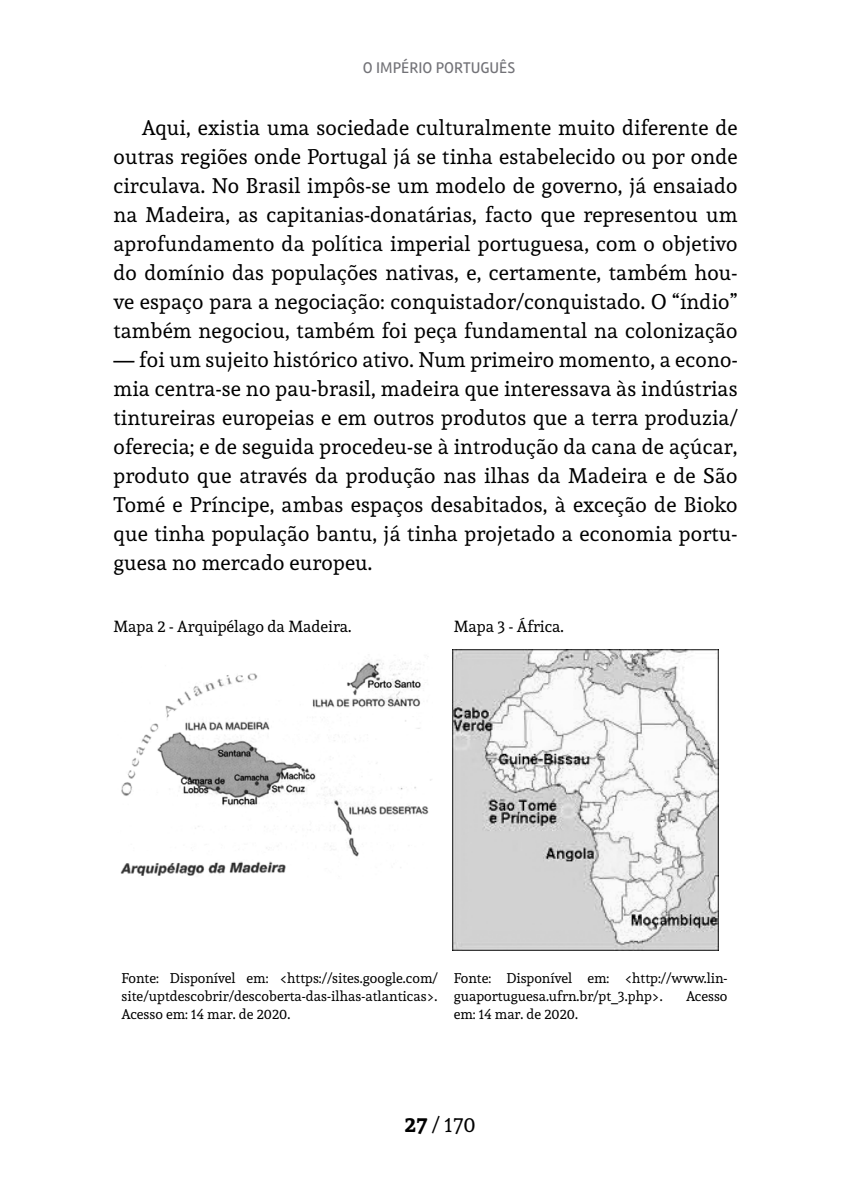
<style>
.page{position:relative;width:851px;height:1191px;background:#fff}
.page>*{position:absolute;margin:0;border:0;box-sizing:border-box;transform-origin:0 0}
.t1{font:21px/29px "Andada";letter-spacing:.01em;color:#000;text-align:justify}
.t2{font:16px "Andada";color:#000}
.t3{font:16px "Rambla";color:#727277}
.t4{font:14px/18px "Andada";color:#000;text-align:justify}
.s1{font-weight:700}
</style>
<div class="page">
<img style="left:120px;top:660px;width:312px;height:216px">
<img style="left:452px;top:649px;width:266px;height:301px">
<p class="t3" style="left:363px;top:59px;width:154px">O IMPÉRIO PORTUGUÊS</p>
<p class="t1" style="left:113px;top:113px;width:625px;text-indent:28px">Aqui, existia uma sociedade culturalmente muito diferente de outras regiões onde Portugal já se tinha estabelecido ou por onde circulava. No Brasil impôs-se um modelo de governo, já ensaiado na Madeira, as capitanias-donatárias, facto que representou um aprofundamento da política imperial portuguesa, com o objetivo do domínio das populações nativas, e, certamente, também hou&shy;ve espaço para a negociação: conquistador/conquistado. O “índio” também negociou, também foi peça fundamental na colonização</p>
<p class="t1" style="left:113px;top:345px;width:625px">— foi um sujeito histórico ativo. Num primeiro momento, a econo&shy;mia centra-se no pau-brasil, madeira que interessava às indústrias tintureiras europeias e em outros produtos que a terra produzia/ oferecia; e de seguida procedeu-se à introdução da cana de açúcar, produto que através da produção nas ilhas da Madeira e de São Tomé e Príncipe, ambas espaços desabitados, à exceção de Bioko que tinha população bantu, já tinha projetado a economia portu&shy;guesa no mercado europeu.</p>
<p class="t2" style="left:113px;top:616px;width:239px">Mapa 2 - Arquipélago da Madeira.</p>
<p class="t2" style="left:453px;top:616px;width:112px">Mapa 3 - África.</p>
<p class="t4" style="left:121px;top:969px;width:318px">Fonte: Disponível em: &lt;https://sites.google.com/ site/uptdescobrir/descoberta-das-ilhas-atlanticas&gt;.<br>Acesso em: 14 mar. de 2020.</p>
<p class="t4" style="left:453px;top:969px;width:275px">Fonte: Disponível em: &lt;http://www.lin&shy;guaportuguesa.ufrn.br/pt_3.php&gt;.</p>
<p class="t4" style="left:686px;top:987px;width:43px">Acesso</p>
<p class="t4" style="left:453px;top:1005px;width:126px">em: 14 mar. de 2020.</p>
<p class="t1" style="left:405px;top:1110px;width:72px"><span class="s1">27</span> / 170</p>
</div>
